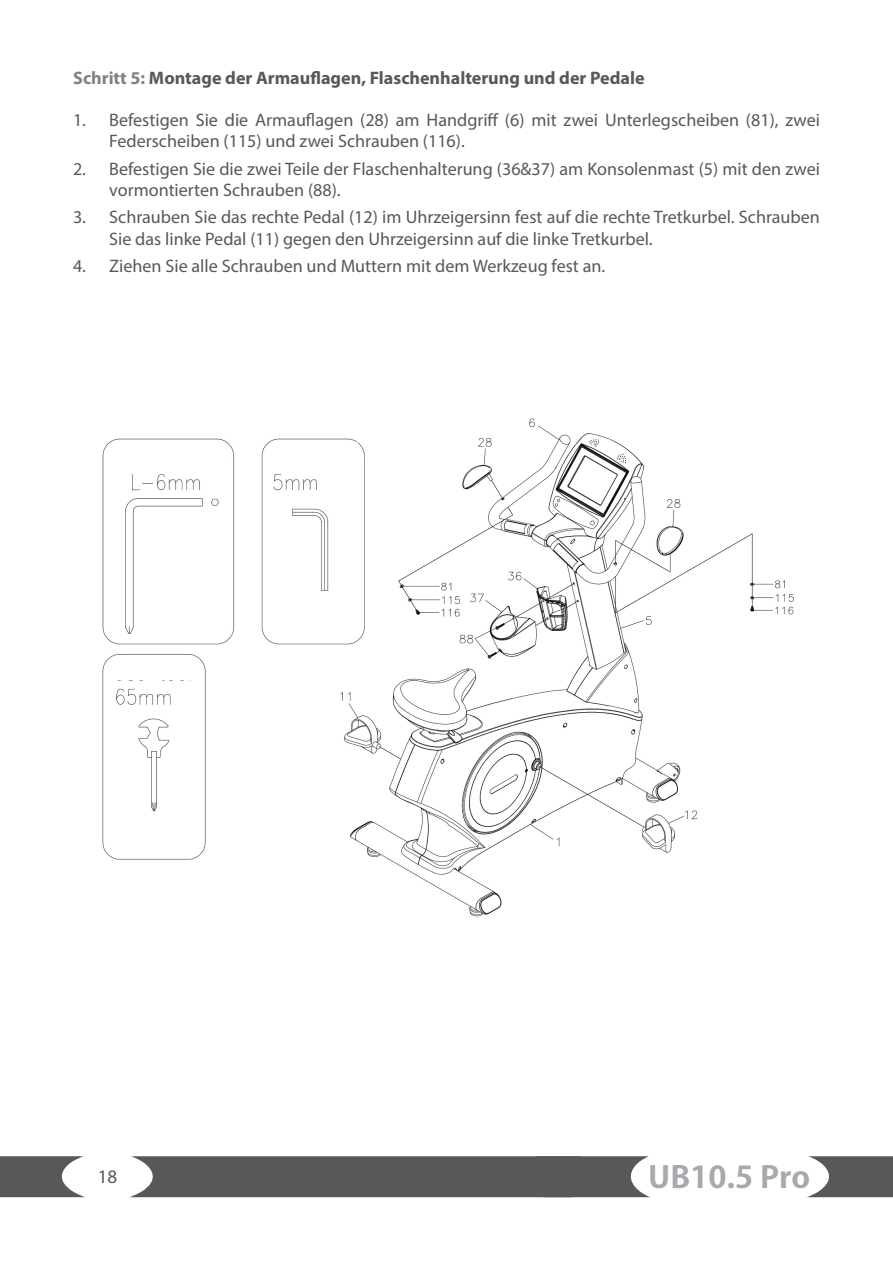
<style>
.page{position:relative;width:893px;height:1263px;background:#fff}
.page>*{position:absolute;margin:0;border:0;box-sizing:border-box;transform-origin:0 0}
.t1{font:29.7px "Koz Go Pro Bold 90 msp RKSJ H";color:#a8a9ad;scale:1.07 1}
.t2{font:19.05px "Myriad Pro";color:#57585a}
.t3{font:18.15px/21.3px "Myriad Pro";color:#57585a}
.t4{font:700 18.15px "Myriad Pro";color:#57585a}
.s1{color:#808285}
</style>
<div class="page">
<img style="left:102px;top:418px;width:692px;height:499px">
<div style="left:128px;top:442px;width:85px;height:30px;background:#fff"></div>
<div style="left:272px;top:442px;width:85px;height:30px;background:#fff"></div>
<div style="left:109px;top:662px;width:86px;height:18px;background:#fff"></div>
<svg style="left:0;top:1156px;width:85px;height:41px"></svg>
<svg style="left:130px;top:1156px;width:520px;height:41px;background:#616264"></svg>
<svg style="left:807px;top:1156px;width:86px;height:41px"></svg>
<p class="t4" style="left:73px;top:66px;width:573px"><span class="s1">Schritt 5:</span> Montage der Armauflagen, Flaschenhalterung und der Pedale</p>
<p class="t3" style="left:109px;top:109px;width:712px;text-indent:-36px">1. Befestigen Sie die Armauflagen (28) am Handgriff (6) mit zwei Unterlegscheiben (81), zwei<br>Federscheiben (115) und zwei Schrauben (116).</p>
<p class="t3" style="left:109px;top:158px;width:712px;text-indent:-36px">2. Befestigen Sie die zwei Teile der Flaschenhalterung (36&amp;37) am Konsolenmast (5) mit den zwei vormontierten Schrauben (88).</p>
<p class="t3" style="left:109px;top:206px;width:712px;text-indent:-36px">3. Schrauben Sie das rechte Pedal (12) im Uhrzeigersinn fest auf die rechte Tretkurbel. Schrauben<br>Sie das linke Pedal (11) gegen den Uhrzeigersinn auf die linke Tretkurbel.</p>
<p class="t3" style="left:73px;top:255px;width:534px">4. Ziehen Sie alle Schrauben und Muttern mit dem Werkzeug fest an.</p>
<p class="t2" style="left:98px;top:1165px;width:21px">18</p>
<h1 class="t1" style="left:648px;top:1158px;width:153px">UB10.5 Pro</h1>
</div>
